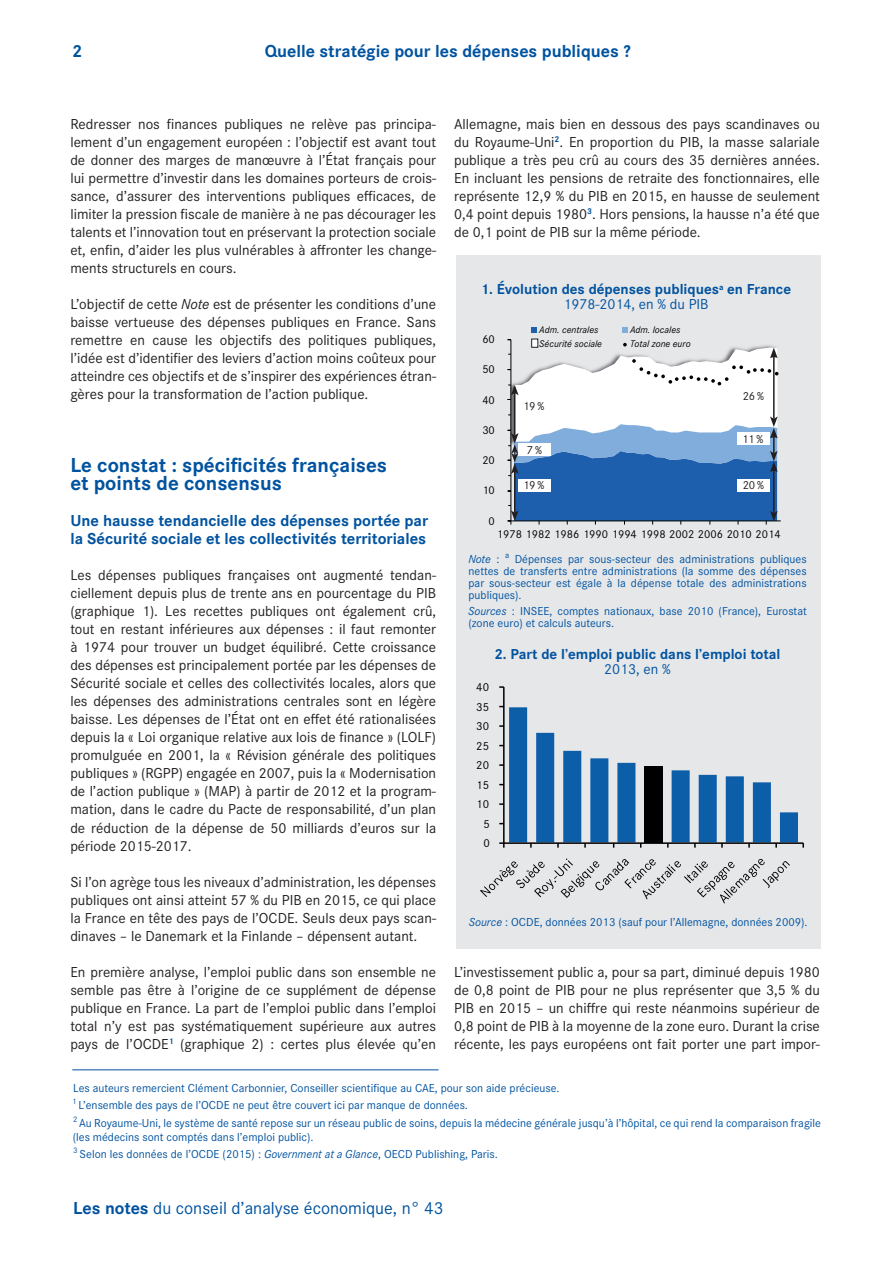
<style>
.page{position:relative;width:893px;height:1265px;background:#fff}
.page>*{position:absolute;margin:0;border:0;box-sizing:border-box;transform-origin:0 0}
.t1{font:700 21px/18px "Corporate S";color:#0153a0}
.t2{font:700 18px "Corporate S";color:#0153a0}
.t3{font:18px "Corporate S";color:#0153a0}
.t4{font:700 16.5px/18px "Corporate S";color:#0153a0}
.t5{font:15px/18px "Corporate S";color:#231f20;text-align:justify}
.t6{font:700 15px/15px "Corporate S";color:#0153a0;text-align:center}
.t7{font:15px "Corporate S";color:#0153a0}
.t8{font:12px/12px "Corporate S";color:#0153a0}
.t9{font:12px "Corporate S";letter-spacing:-.04em;color:#231f20}
.t10{font:12px "Corporate S";letter-spacing:.02em;color:#000001}
.t11{font:11.85px "Corporate S";color:#000001}
.t12{font:italic 9.9px "Corporate S";color:#000001}
.t13{font:8.25px "Corporate S";color:#0153a0}
.s1{font-style:italic}
.s2{font-weight:400}
.s3{font-weight:700}
</style>
<div class="page">
<hr style="left:72px;top:1069px;width:366px;height:1px;background:#0153a0">
<div style="left:456px;top:255px;width:364px;height:694px;background:#e6e7e9"></div>
<hr style="left:503px;top:687px;width:1px;height:156px;background:#000001">
<svg style="left:499px;top:706px;width:304px;height:142px"></svg>
<svg style="left:480px;top:858px;width:309px;height:45px"></svg>
<hr style="left:510px;top:520px;width:270px;height:1px;background:#000001">
<svg style="left:531px;top:327px;width:5px;height:6px"></svg>
<svg style="left:622px;top:327px;width:5px;height:6px"></svg>
<svg style="left:507px;top:339px;width:271px;height:185px;background:#9bb5d4"></svg>
<div style="left:518px;top:479px;width:32px;height:13px;background:#fff"></div>
<div style="left:518px;top:443px;width:32px;height:13px;background:#fff"></div>
<div style="left:737px;top:479px;width:32px;height:12px;background:#fff"></div>
<div style="left:737px;top:432px;width:32px;height:13px;background:#fff"></div>
<div style="left:531px;top:339px;width:6px;height:8px;background:#fff"></div>
<div style="left:531px;top:339px;width:7px;height:9px;border:1px solid #231f20"></div>
<p class="t2" style="left:72px;top:38px;width:12px">2</p>
<p class="t2" style="left:264px;top:38px;width:367px">Quelle stratégie pour les dépenses publiques ?</p>
<p class="t5" style="left:70px;top:114px;width:367px">Redresser nos finances publiques ne relève pas principa&shy;lement d’un engagement européen : l’objectif est avant tout de donner des marges de manœuvre à l’État français pour lui permettre d’investir dans les domaines porteurs de crois&shy;sance, d’assurer des interventions publiques efficaces, de limiter la pression fiscale de manière à ne pas décourager les talents et l’innovation tout en préservant la protection sociale et, enfin, d’aider les plus vulnérables à affronter les change&shy;ments structurels en cours.</p>
<p class="t5" style="left:70px;top:295px;width:367px">L’objectif de cette <span class="s1">Note</span> est de présenter les conditions d’une baisse vertueuse des dépenses publiques en France. Sans remettre en cause les objectifs des politiques publiques, l’idée est d’identifier des leviers d’action moins coûteux pour atteindre ces objectifs et de s’inspirer des expériences étran&shy;gères pour la transformation de l’action publique.</p>
<p class="t5" style="left:454px;top:114px;width:367px">Allemagne, mais bien en dessous des pays scandinaves ou du Royaume-Uni<sup>2</sup>. En proportion du PIB, la masse salariale publique a très peu crû au cours des 35 dernières années.<br>En incluant les pensions de retraite des fonctionnaires, elle représente 12,9 % du PIB en 2015, en hausse de seulement 0,4 point depuis 1980<sup>3</sup>. Hors pensions, la hausse n’a été que de 0,1 point de PIB sur la même période.</p>
<p class="t6" style="left:480px;top:281px;width:312px">1. Évolution des dépenses publiques<sup>a</sup> en France<br><span class="s2">1978-2014, en % du PIB</span></p>
<p class="t11" style="left:482px;top:331px;width:14px">60</p>
<p class="t11" style="left:482px;top:362px;width:14px">50</p>
<p class="t11" style="left:482px;top:392px;width:14px">40</p>
<p class="t11" style="left:482px;top:422px;width:14px">30</p>
<p class="t12" style="left:539px;top:324px;width:61px">Adm. centrales</p>
<p class="t12" style="left:629px;top:324px;width:52px">Adm. locales</p>
<p class="t12" style="left:539px;top:338px;width:64px">Sécurité sociale</p>
<p class="t12" style="left:629px;top:338px;width:62px">Total zone euro</p>
<p class="t9" style="left:523px;top:399px;width:23px">19 %</p>
<p class="t9" style="left:526px;top:442px;width:17px">7 %</p>
<p class="t9" style="left:742px;top:388px;width:23px">26 %</p>
<p class="t9" style="left:741px;top:431px;width:23px">11 %</p>
<p class="t11" style="left:482px;top:452px;width:14px">20</p>
<h1 class="t1" style="left:70px;top:455px;width:318px">Le constat : spécificités françaises et points de consensus</h1>
<p class="t4" style="left:70px;top:511px;width:359px">Une hausse tendancielle des dépenses portée par la Sécurité sociale et les collectivités territoriales</p>
<p class="t5" style="left:70px;top:565px;width:367px">Les dépenses publiques françaises ont augmenté tendan&shy;ciellement depuis plus de trente ans en pourcentage du PIB (graphique 1). Les recettes publiques ont également crû, tout en restant inférieures aux dépenses : il faut remonter à 1974 pour trouver un budget équilibré. Cette croissance des dépenses est principalement portée par les dépenses de Sécurité sociale et celles des collectivités locales, alors que les dépenses des administrations centrales sont en légère baisse. Les dépenses de l’État ont en effet été rationalisées depuis la « Loi organique relative aux lois de finance » (LOLF) promulguée en 2001, la « Révision générale des politiques publiques » (RGPP) engagée en 2007, puis la « Modernisation de l’action publique » (MAP) à partir de 2012 et la program&shy;mation, dans le cadre du Pacte de responsabilité, d’un plan de réduction de la dépense de 50 milliards d’euros sur la période 2015-2017.</p>
<p class="t5" style="left:70px;top:872px;width:367px">Si l’on agrège tous les niveaux d’administration, les dépenses publiques ont ainsi atteint 57 % du PIB en 2015, ce qui place la France en tête des pays de l’OCDE. Seuls deux pays scan&shy;dinaves – le Danemark et la Finlande – dépensent autant.</p>
<p class="t5" style="left:70px;top:962px;width:367px">En première analyse, l’emploi public dans son ensemble ne semble pas être à l’origine de ce supplément de dépense publique en France. La part de l’emploi public dans l’emploi total n’y est pas systématiquement supérieure aux autres pays de l’OCDE<sup>1</sup> (graphique 2) : certes plus élevée qu’en</p>
<p class="t9" style="left:742px;top:477px;width:23px">20 %</p>
<p class="t9" style="left:523px;top:477px;width:23px">19 %</p>
<p class="t11" style="left:482px;top:483px;width:14px">10</p>
<p class="t11" style="left:488px;top:513px;width:8px">0</p>
<p class="t11" style="left:496px;top:526px;width:285px">1978 1982 1986 1990 1994 1998 2002 2006 2010 2014</p>
<p class="t8" style="left:468px;top:552px;width:339px;text-align:justify"><span class="s1">Note</span> : <sup>a</sup> Dépenses par sous-secteur des administrations publiques nettes de transferts entre administrations (la somme des dépenses par sous-secteur est égale à la dépense totale des administrations publiques).</p>
<p class="t8" style="left:467px;top:604px;width:340px"><span class="s1">Sources</span> : INSEE, comptes nationaux, base 2010 (France), Eurostat (zone euro) et calculs auteurs.</p>
<p class="t6" style="left:494px;top:645px;width:287px">2. Part de l’emploi public dans l’emploi total</p>
<p class="t7" style="left:604px;top:659px;width:68px">2013, en %</p>
<p class="t10" style="left:476px;top:679px;width:15px">40</p>
<p class="t10" style="left:476px;top:699px;width:15px">35</p>
<p class="t10" style="left:476px;top:718px;width:15px">30</p>
<p class="t10" style="left:476px;top:738px;width:15px">25</p>
<p class="t10" style="left:476px;top:757px;width:15px">20</p>
<p class="t10" style="left:476px;top:777px;width:15px">15</p>
<p class="t10" style="left:476px;top:796px;width:15px">10</p>
<p class="t10" style="left:483px;top:816px;width:8px">5</p>
<p class="t10" style="left:483px;top:835px;width:8px">0</p>
<p class="t8" style="left:468px;top:915px;width:340px"><span class="s1">Source</span> : OCDE, données 2013 (sauf pour l’Allemagne, données 2009).</p>
<p class="t5" style="left:454px;top:962px;width:367px">L’investissement public a, pour sa part, diminué depuis 1980 de 0,8 point de PIB pour ne plus représenter que 3,5 % du PIB en 2015 – un chiffre qui reste néanmoins supérieur de 0,8 point de PIB à la moyenne de la zone euro. Durant la crise récente, les pays européens ont fait porter une part impor-</p>
<p class="t8" style="left:73px;top:1081px;width:488px">Les auteurs remercient Clément Carbonnier, Conseiller scientifique au CAE, pour son aide précieuse.</p>
<p class="t13" style="left:72px;top:1096px;width:6px">1</p>
<p class="t8" style="left:78px;top:1099px;width:391px">L’ensemble des pays de l’OCDE ne peut être couvert ici par manque de données.</p>
<p class="t13" style="left:73px;top:1113px;width:6px">2</p>
<p class="t8" style="left:73px;top:1116px;width:749px;line-height:13.5px;text-indent:6px">Au Royaume-Uni, le système de santé repose sur un réseau public de soins, depuis la médecine générale jusqu’à l’hôpital, ce qui rend la comparaison fragile (les médecins sont comptés dans l’emploi public).</p>
<p class="t13" style="left:73px;top:1145px;width:6px">3</p>
<p class="t8" style="left:80px;top:1148px;width:419px">Selon les données de l’OCDE (2015) : <span class="s1">Government at a Glance</span>, OECD Publishing, Paris.</p>
<p class="t3" style="left:73px;top:1196px;width:371px"><span class="s3">Les notes</span> du conseil d’analyse économique, n° 43</p>
</div>
